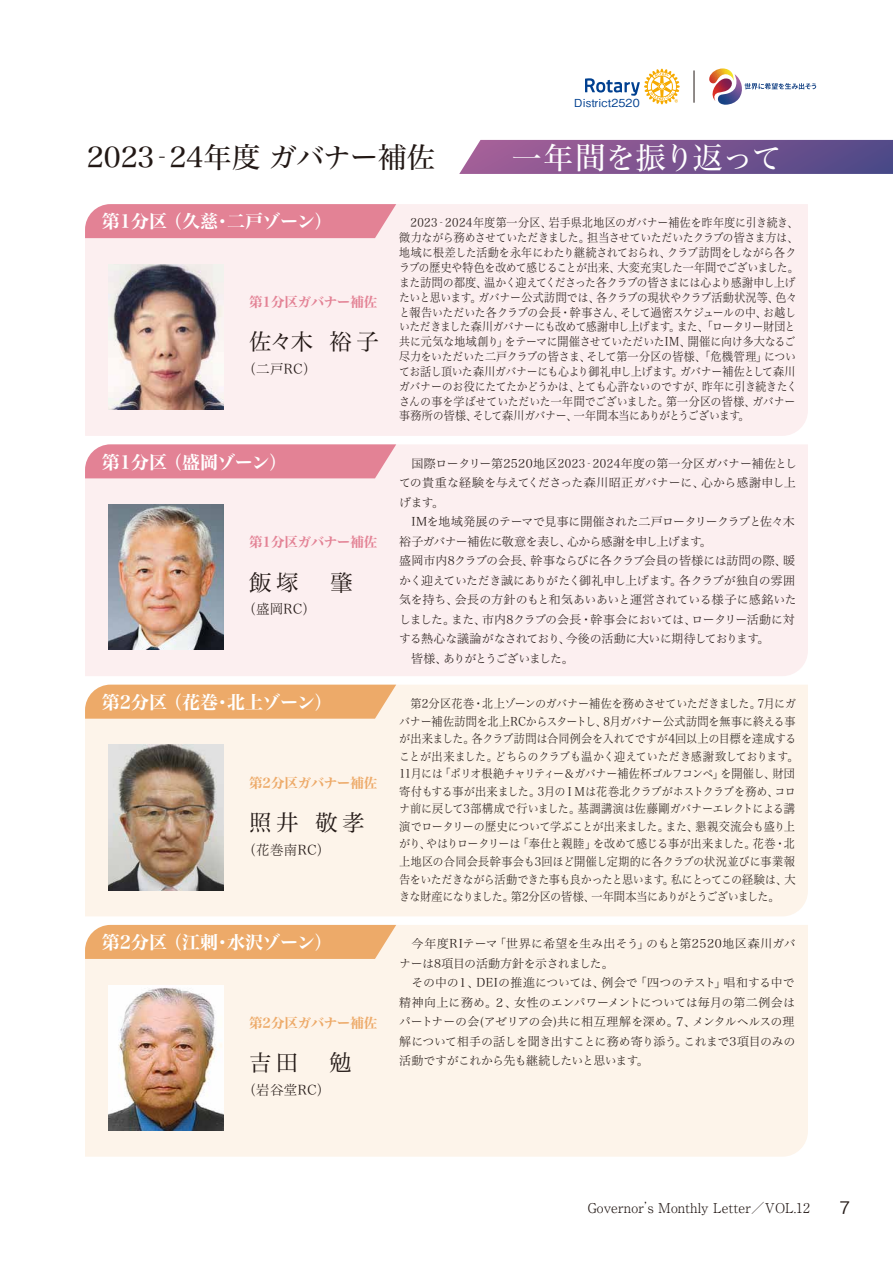
<style>
.page{position:relative;width:893px;height:1263px;background:#fff}
.page>*{position:absolute;margin:0;border:0;box-sizing:border-box;transform-origin:0 0}
.t1{font:30px "Hira Min Std W4";letter-spacing:.005em;color:#fff}
.t2{font:28.5px "Hira Min Std W4";color:#221815}
.t3{font:22.5px "Hira Min Std W3";letter-spacing:.2em;color:#221815}
.t4{font:18px "Hira Min Std W7";color:#fff}
.t5{font:16.5px "Hira Kaku Std N W3";color:#221815}
.t6{font:300 13.5px "Ryumin Pro";color:#221815}
.t7{font:13.5px "Hira Min Std W2";letter-spacing:.025em;color:#221815}
.t8{font:13.5px "Hira Min Std W7";color:#e38295}
.t9{font:13.5px "Hira Min Std W7";color:#edaa69}
.t10{font:12px/14.9px "Hira Min Std W2";letter-spacing:-.03em;color:#221815;scale:.92 1}
.t11{font:12px/19.5px "Hira Min Std W2";letter-spacing:-.03em;color:#221815}
.t12{font:12px/17.5px "Hira Min Std W2";letter-spacing:-.03em;color:#221815;scale:.93 1}
.t13{font:12px/19.5px "Hira Min Std W2";letter-spacing:-.005em;color:#221815}
.t14{font:500 11.1px "Gothic BBB Pro";letter-spacing:.01em;color:#004090}
</style>
<div class="page">
<svg style="left:459px;top:140px;width:434px;height:34px;background:#7d5892"></svg>
<div style="left:85px;top:444px;width:723px;height:232px;background:#fceff0"></div>
<svg style="left:85px;top:444px;width:311px;height:34px;background:#e4889a"></svg>
<img style="left:108px;top:505px;width:115px;height:145px">
<div style="left:85px;top:204px;width:723px;height:232px;background:#fceff0"></div>
<svg style="left:85px;top:204px;width:311px;height:34px;background:#e48799"></svg>
<img style="left:109px;top:264px;width:114px;height:146px">
<div style="left:85px;top:925px;width:723px;height:232px;background:#fdf4ea"></div>
<div style="left:85px;top:925px;width:311px;height:34px;background:#edaa69"></div>
<img style="left:108px;top:985px;width:115px;height:145px">
<div style="left:85px;top:685px;width:723px;height:231px;background:#fdf4ea"></div>
<svg style="left:85px;top:685px;width:311px;height:34px;background:#edae70"></svg>
<img style="left:108px;top:745px;width:115px;height:145px">
<svg style="left:709px;top:68px;width:107px;height:37px"></svg>
<hr style="left:694px;top:70px;width:1px;height:33px;background:#221815">
<svg style="left:585px;top:69px;width:95px;height:35px"></svg>
<p class="t14" style="left:574px;top:94px;width:67px">District2520</p>
<h2 class="t2" style="left:87px;top:137px;width:350px">2023‐24年度 ガバナー補佐</h2>
<h1 class="t1" style="left:512px;top:136px;width:272px">一年間を振り返って</h1>
<h3 class="t4" style="left:102px;top:208px;width:232px">第1分区 （久慈・二戸ゾーン）</h3>
<p class="t8" style="left:249px;top:292px;width:130px">第1分区ガバナー補佐</p>
<h3 class="t3" style="left:249px;top:326px;width:132px">佐々木 裕子</h3>
<p class="t7" style="left:242px;top:359px;width:76px">（二戸RC）</p>
<h3 class="t4" style="left:102px;top:449px;width:187px">第1分区 （盛岡ゾーン）</h3>
<p class="t8" style="left:249px;top:532px;width:130px">第1分区ガバナー補佐</p>
<h3 class="t3" style="left:249px;top:566px;width:105px">飯塚　肇</h3>
<p class="t7" style="left:242px;top:600px;width:75px">（盛岡RC）</p>
<h3 class="t4" style="left:102px;top:689px;width:232px">第2分区 （花巻・北上ゾーン）</h3>
<p class="t9" style="left:249px;top:773px;width:130px">第2分区ガバナー補佐</p>
<h3 class="t3" style="left:249px;top:806px;width:117px">照井 敬孝</h3>
<p class="t7" style="left:242px;top:840px;width:89px">（花巻南RC）</p>
<h3 class="t4" style="left:102px;top:929px;width:232px">第2分区 （江刺・水沢ゾーン）</h3>
<p class="t9" style="left:249px;top:1013px;width:130px">第2分区ガバナー補佐</p>
<h3 class="t3" style="left:249px;top:1047px;width:104px">吉田　勉</h3>
<p class="t7" style="left:242px;top:1080px;width:89px">（岩谷堂RC）</p>
<p class="t10" style="left:399px;top:215px;width:436px">　2023‐2024年度第一分区、岩手県北地区のガバナー補佐を昨年度に引き続き、微力ながら務めさせていただきました。担当させていただいたクラブの皆さま方は、地域に根差した活動を永年にわたり継続されておられ、クラブ訪問をしながら各クラブの歴史や特色を改めて感じることが出来、大変充実した一年間でございました。また訪問の都度、温かく迎えてくださった各クラブの皆さまには心より感謝申し上げたいと思います。ガバナー公式訪問では、各クラブの現状やクラブ活動状況等、色々と報告いただいた各クラブの会長・幹事さん、そして過密スケジュールの中、お越しいただきました森川ガバナーにも改めて感謝申し上げます。また、「ロータリー財団と共に元気な地域創り」をテーマに開催させていただいたIM、開催に向け多大なるご尽力をいただいた二戸クラブの皆さま、そして第一分区の皆様、「危機管理」についてお話し頂いた森川ガバナーにも心より御礼申し上げます。ガバナー補佐として森川ガバナーのお役にたてたかどうかは、とても心許ないのですが、昨年に引き続きたくさんの事を学ばせていただいた一年間でございました。第一分区の皆様、ガバナー事務所の皆様、そして森川ガバナー、一年間本当にありがとうございます。</p>
<p class="t13" style="left:399px;top:453px;width:399px">　国際ロータリー第2520地区2023‐2024年度の第一分区ガバナー補佐としての貴重な経験を与えてくださった森川昭正ガバナーに、心から感謝申し上げます。</p>
<p class="t11" style="left:399px;top:511px;width:399px;text-indent:12px">IMを地域発展のテーマで見事に開催された二戸ロータリークラブと佐々木裕子ガバナー補佐に敬意を表し、心から感謝を申し上げます。<br>盛岡市内8クラブの会長、幹事ならびに各クラブ会員の皆様には訪問の際、暖かく迎えていただき誠にありがたく御礼申し上げます。各クラブが独自の雰囲気を持ち、会長の方針のもと和気あいあいと運営されている様子に感銘いたしました。また、市内8クラブの会長・幹事会においては、ロータリー活動に対する熱心な議論がなされており、今後の活動に大いに期待しております。<br>　皆様、ありがとうございました。</p>
<p class="t12" style="left:399px;top:694px;width:431px">　第2分区花巻・北上ゾーンのガバナー補佐を務めさせていただきました。7月にガバナー補佐訪問を北上RCからスタートし、8月ガバナー公式訪問を無事に終える事が出来ました。各クラブ訪問は合同例会を入れてですが4回以上の目標を達成することが出来ました。どちらのクラブも温かく迎えていただき感謝致しております。11月には「ポリオ根絶チャリティー＆ガバナー補佐杯ゴルフコンペ」を開催し、財団寄付もする事が出来ました。3月のＩＭは花巻北クラブがホストクラブを務め、コロナ前に戻して3部構成で行いました。基調講演は佐藤剛ガバナーエレクトによる講演でロータリーの歴史について学ぶことが出来ました。また、懇親交流会も盛り上がり、やはりロータリーは「奉仕と親睦」を改めて感じる事が出来ました。花巻・北上地区の合同会長幹事会も3回ほど開催し定期的に各クラブの状況並びに事業報告をいただきながら活動できた事も良かったと思います。私にとってこの経験は、大きな財産になりました。第2分区の皆様、一年間本当にありがとうございました。</p>
<p class="t11" style="left:399px;top:933px;width:398px">　今年度RIテーマ「世界に希望を生み出そう」のもと第2520地区森川ガバナーは8項目の活動方針を示されました。<br>　その中の１、DEIの推進については、例会で「四つのテスト」唱和する中で精神向上に務め。２、女性のエンパワーメントについては毎月の第二例会はパートナーの会(アゼリアの会)共に相互理解を深め。７、メンタルヘルスの理解について相手の話しを聞き出すことに務め寄り添う。これまで3項目のみの活動ですがこれから先も継続したいと思います。</p>
<p class="t6" style="left:588px;top:1197px;width:224px">Governor’s Monthly Letter／VOL.12</p>
<h3 class="t5" style="left:840px;top:1195px;width:12px">7</h3>
</div>
